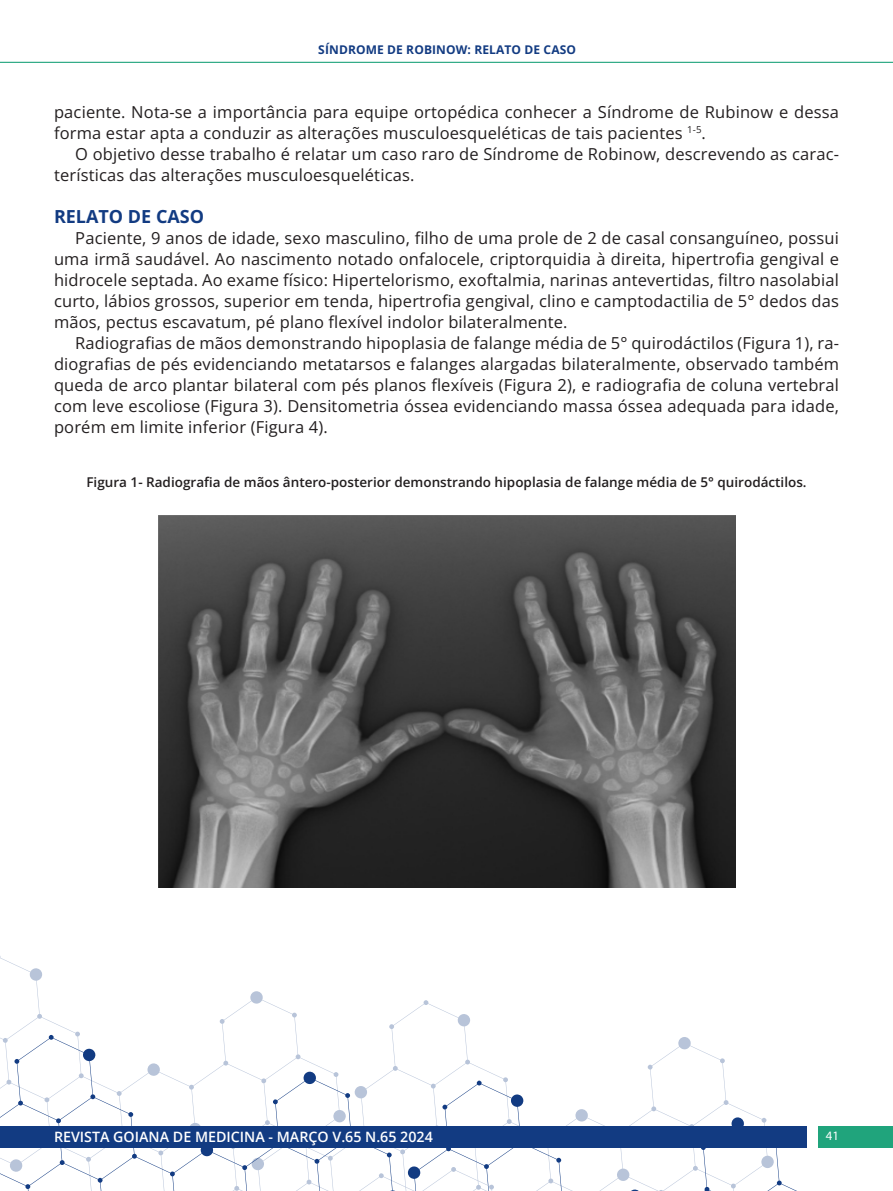
<style>
.page{position:relative;width:893px;height:1191px;background:#fff}
.page>*{position:absolute;margin:0;border:0;box-sizing:border-box;transform-origin:0 0}
.t1{font:700 18px "Open Sans";color:#123b82}
.t2{font:18px "Myriad Arabic";color:#fff}
.t3{font:16.5px/21px "Open Sans";letter-spacing:.01em;color:#231f20}
.t4{font:600 14.25px "Open Sans";color:#fff}
.t5{font:600 13.5px "Open Sans";color:#231f20}
.t6{font:700 12px "Open Sans";letter-spacing:.01em;color:#123b82}
</style>
<div class="page">
<svg style="left:555px;top:1080px;width:338px;height:111px"></svg>
<svg style="left:0;top:956px;width:470px;height:78px"></svg>
<svg style="left:0;top:1034px;width:555px;height:157px"></svg>
<div style="left:0;top:1126px;width:807px;height:21px;background:#123b82"></div>
<div style="left:818px;top:1126px;width:75px;height:21px;background:#20a47c"></div>
<hr style="left:0;top:62px;width:893px;height:1px;background:#20a47c">
<img style="left:159px;top:516px;width:577px;height:371px">
<p class="t6" style="left:318px;top:41px;width:259px">SÍNDROME DE ROBINOW: RELATO DE CASO</p>
<p class="t3" style="left:54px;top:101px;width:786px">paciente. Nota-se a importância para equipe ortopédica conhecer a Síndrome de Rubinow e dessa forma estar apta a conduzir as alterações musculoesqueléticas de tais pacientes <sup>1-5</sup>.</p>
<p class="t3" style="left:54px;top:143px;width:786px;text-indent:21px">O objetivo desse trabalho é relatar um caso raro de Síndrome de Robinow, descrevendo as carac&shy;terísticas das alterações musculoesqueléticas.</p>
<p class="t1" style="left:54px;top:204px;width:152px">RELATO DE CASO</p>
<p class="t3" style="left:54px;top:227px;width:786px;text-align:justify;text-indent:21px">Paciente, 9 anos de idade, sexo masculino, filho de uma prole de 2 de casal consanguíneo, possui uma irmã saudável. Ao nascimento notado onfalocele, criptorquidia à direita, hipertrofia gengival e hidrocele septada. Ao exame físico: Hipertelorismo, exoftalmia, narinas antevertidas, filtro nasolabial curto, lábios grossos, superior em tenda, hipertrofia gengival, clino e camptodactilia de 5° dedos das mãos, pectus escavatum, pé plano flexível indolor bilateralmente.</p>
<p class="t3" style="left:54px;top:332px;width:787px;text-align:justify;text-indent:21px">Radiografias de mãos demonstrando hipoplasia de falange média de 5° quirodáctilos (Figura 1), ra&shy;diografias de pés evidenciando metatarsos e falanges alargadas bilateralmente, observado também queda de arco plantar bilateral com pés planos flexíveis (Figura 2), e radiografia de coluna vertebral com leve escoliose (Figura 3). Densitometria óssea evidenciando massa óssea adequada para idade, porém em limite inferior (Figura 4).</p>
<p class="t5" style="left:86px;top:473px;width:722px">Figura 1- Radiografia de mãos ântero-posterior demonstrando hipoplasia de falange média de 5° quirodáctilos.</p>
<p class="t4" style="left:54px;top:1127px;width:380px">REVISTA GOIANA DE MEDICINA - MARÇO V.65 N.65 2024</p>
<p class="t2" style="left:826px;top:1123px;width:15px">41</p>
</div>
